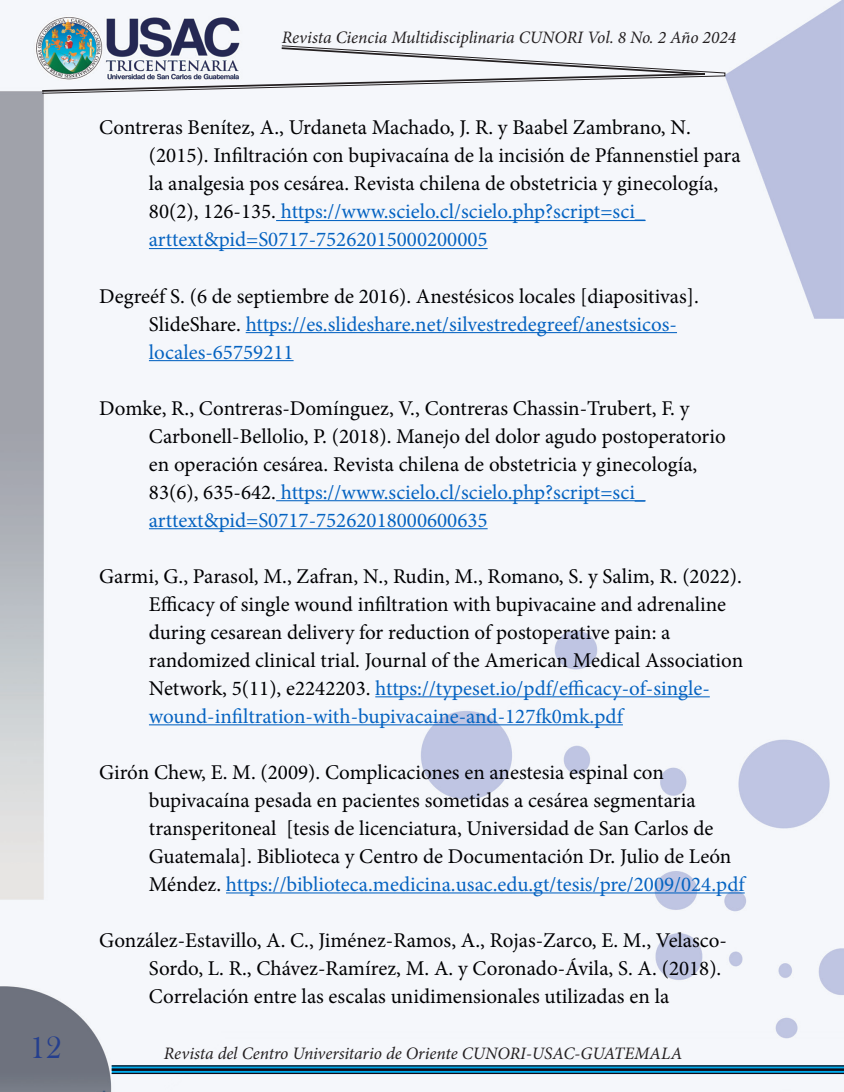
<style>
.page{position:relative;width:844px;height:1092px;background:#fff}
.page>*{position:absolute;margin:0;border:0;box-sizing:border-box;transform-origin:0 0}
.t1{font:31.5px "Bask Old Face";color:#253f8e}
.t2{font:21px/28px "Minion Pro";color:#000002}
.t3{font:italic 17.5px "Minion Pro";letter-spacing:-.005em;color:#231f20}
.s1{color:#0563c1}
</style>
<div class="page">
<img style="left:0;top:0;width:843px;height:1091px">
<svg style="left:40px;top:45px;width:704px;height:49px"></svg>
<svg style="left:112px;top:1066px;width:731px;height:6px;background:#0572a0"></svg>
<hr style="left:112px;top:1065px;width:731px;height:1px;background:#100c18">
<hr style="left:112px;top:1068px;width:731px;height:2px;background:#100c18">
<hr style="left:112px;top:1072px;width:731px;height:1px;background:#100c18">
<hr style="left:276px;top:220px;width:369px;height:1px;background:#0563c1">
<hr style="left:149px;top:248px;width:338px;height:1px;background:#0563c1">
<hr style="left:245px;top:332px;width:431px;height:1px;background:#0563c1">
<hr style="left:149px;top:360px;width:144px;height:1px;background:#0563c1">
<hr style="left:276px;top:500px;width:369px;height:1px;background:#0563c1">
<hr style="left:149px;top:528px;width:338px;height:1px;background:#0563c1">
<hr style="left:375px;top:696px;width:334px;height:1px;background:#0563c1">
<hr style="left:149px;top:724px;width:473px;height:1px;background:#0563c1">
<hr style="left:226px;top:892px;width:518px;height:1px;background:#0563c1">
<h1 class="t1" style="left:30px;top:1030px;width:32px">12</h1>
<p class="t3" style="left:282px;top:25px;width:455px">Revista Ciencia Multidisciplinaria CUNORI Vol. 8 No. 2 Año 2024</p>
<p class="t2" style="left:149px;top:114px;width:593px;text-indent:-50px">Contreras Benítez, A., Urdaneta Machado, J. R. y Baabel Zambrano, N. (2015). Infiltración con bupivacaína de la incisión de Pfannenstiel para la analgesia pos cesárea. Revista chilena de obstetricia y ginecología, 80(2), 126-135. <span class="s1">https://www.scielo.cl/scielo.php?script=sci_ arttext&amp;pid=S0717-75262015000200005</span></p>
<p class="t2" style="left:149px;top:282px;width:551px;text-indent:-50px">Degreéf S. (6 de septiembre de 2016). Anestésicos locales [diapositivas].<br>SlideShare. <span class="s1">https://es.slideshare.net/silvestredegreef/anestsicos&shy;locales-65759211</span></p>
<p class="t2" style="left:149px;top:394px;width:578px;text-indent:-50px">Domke, R., Contreras-Domínguez, V., Contreras Chassin-Trubert, F. y Carbonell-Bellolio, P. (2018). Manejo del dolor agudo postoperatorio en operación cesárea. Revista chilena de obstetricia y ginecología, 83(6), 635-642. <span class="s1">https://www.scielo.cl/scielo.php?script=sci_ arttext&amp;pid=S0717-75262018000600635</span></p>
<p class="t2" style="left:149px;top:562px;width:595px;text-indent:-50px">Garmi, G., Parasol, M., Zafran, N., Rudin, M., Romano, S. y Salim, R. (2022).<br>Efficacy of single wound infiltration with bupivacaine and adrenaline during cesarean delivery for reduction of postoperative pain: a randomized clinical trial. Journal of the American Medical Association Network, 5(11), e2242203. <span class="s1">https://typeset.io/pdf/efficacy-of-single&shy;wound-infiltration-with-bupivacaine-and-127fk0mk.pdf</span></p>
<p class="t2" style="left:149px;top:758px;width:597px;text-indent:-50px">Girón Chew, E. M. (2009). Complicaciones en anestesia espinal con bupivacaína pesada en pacientes sometidas a cesárea segmentaria transperitoneal [tesis de licenciatura, Universidad de San Carlos de Guatemala]. Biblioteca y Centro de Documentación Dr. Julio de León Méndez. <span class="s1">https://biblioteca.medicina.usac.edu.gt/tesis/pre/2009/024.pdf</span></p>
<p class="t2" style="left:149px;top:926px;width:579px;text-indent:-50px">González-Estavillo, A. C., Jiménez-Ramos, A., Rojas-Zarco, E. M., Velasco-<br>Sordo, L. R., Chávez-Ramírez, M. A. y Coronado-Ávila, S. A. (2018).<br>Correlación entre las escalas unidimensionales utilizadas en la</p>
<p class="t3" style="left:164px;top:1040px;width:520px">Revista del Centro Universitario de Oriente CUNORI-USAC-GUATEMALA</p>
</div>
